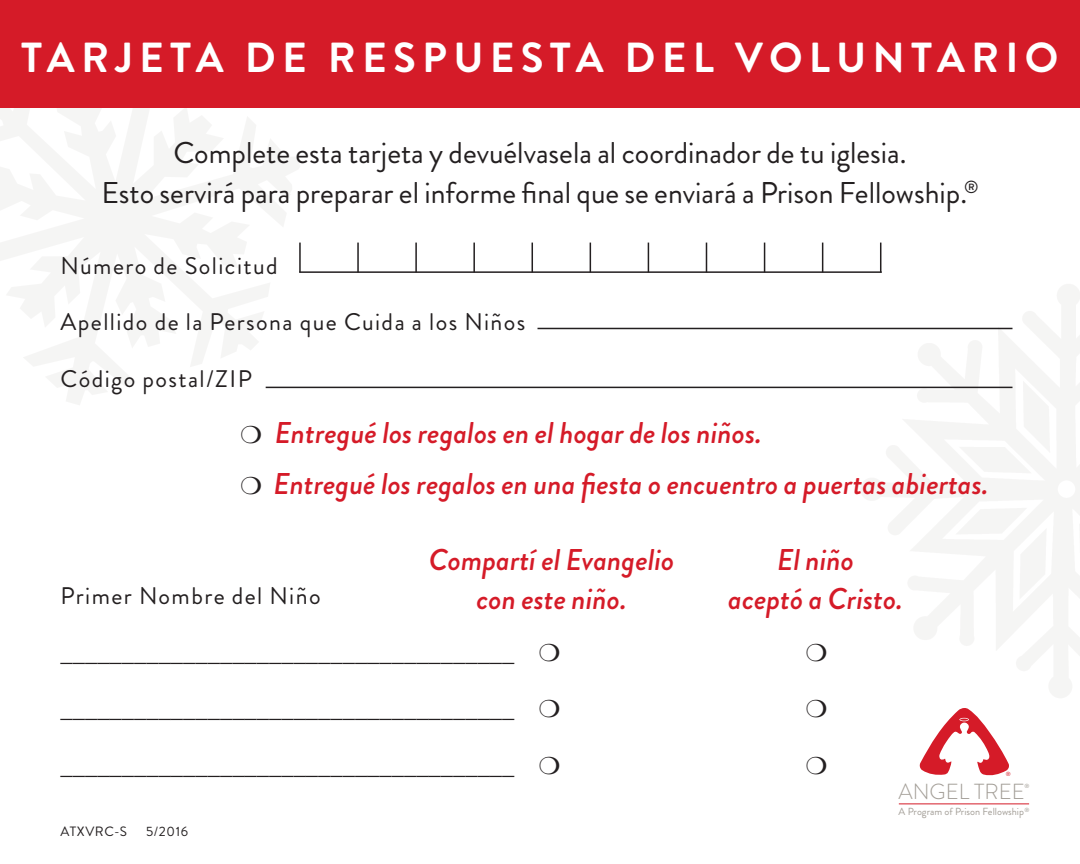
<style>
.page{position:relative;width:1080px;height:864px;background:#fff}
.page>*{position:absolute;margin:0;border:0;box-sizing:border-box;transform-origin:0 0}
.t1{font:700 42px "Brandon Grotesque";letter-spacing:.15em;color:#fff}
.t2{font:italic 500 30px/39px "Brandon Grotesque";color:#d51b28;text-align:center}
.t3{font:30px/39.3px "Brandon Grotesque";color:#231f20;text-align:center}
.t4{font:24.6px "Slimbach Std";color:#231f20}
.t5{font:24px "Brandon Grotesque";letter-spacing:.06em;color:#231f20}
.t6{font:300 21.9px "Brandon Grotesque";color:#a39e97}
.t7{font:13.5px "Brandon Grotesque";letter-spacing:.05em;color:#231f20}
.t8{font:10.2px "Brandon Grotesque";color:#a39e97}
.t9{font:6px "Brandon Grotesque";color:#a39e97}
.t10{font:6px "Brandon Grotesque";color:#d51b28}
</style>
<div class="page">
<svg style="left:0;top:108px;width:300px;height:297px"></svg>
<hr style="left:538px;top:328px;width:474px;height:1px;background:#231f20">
<hr style="left:266px;top:387px;width:746px;height:1px;background:#231f20">
<hr style="left:299px;top:271px;width:583px;height:2px;background:#231f20">
<hr style="left:299px;top:243px;width:2px;height:29px;background:#231f20">
<hr style="left:357px;top:243px;width:2px;height:29px;background:#231f20">
<hr style="left:415px;top:243px;width:2px;height:29px;background:#231f20">
<hr style="left:473px;top:243px;width:2px;height:29px;background:#231f20">
<svg style="left:532px;top:243px;width:1px;height:28px"></svg>
<svg style="left:590px;top:243px;width:1px;height:28px"></svg>
<svg style="left:648px;top:243px;width:1px;height:28px"></svg>
<svg style="left:706px;top:243px;width:1px;height:28px"></svg>
<svg style="left:764px;top:243px;width:1px;height:28px"></svg>
<svg style="left:822px;top:243px;width:1px;height:28px"></svg>
<svg style="left:880px;top:243px;width:1px;height:28px"></svg>
<div style="left:0;top:0;width:1080px;height:108px;background:#d51b28"></div>
<svg style="left:920px;top:708px;width:89px;height:68px"></svg>
<hr style="left:899px;top:803px;width:130px;height:1px;background:#d51b28">
<h1 class="t1" style="left:21px;top:28px;width:1039px">TARJETA DE RESPUESTA DEL VOLUNTARIO</h1>
<p class="t3" style="left:101px;top:134px;width:879px">Complete esta tarjeta y devuélvasela al coordinador de tu iglesia.<br>Esto servirá para preparar el informe final que se enviará a Prison Fellowship.<sup>®</sup></p>
<p class="t5" style="left:61px;top:249px;width:219px">Número de Solicitud</p>
<p class="t5" style="left:61px;top:305px;width:466px">Apellido de la Persona que Cuida a los Niños</p>
<p class="t5" style="left:61px;top:362px;width:193px">Código postal/ZIP</p>
<p class="t2" style="left:274px;top:408px;width:717px;line-height:51px;text-align:left">Entregué los regalos en el hogar de los niños.<br>Entregué los regalos en una fiesta o encuentro a puertas abiertas.</p>
<p class="t5" style="left:61px;top:580px;width:262px">Primer Nombre del Niño</p>
<p class="t2" style="left:429px;top:540px;width:247px">Compartí el Evangelio con este niño.</p>
<p class="t4" style="left:61px;top:639px;width:455px">_____________________________________</p>
<p class="t4" style="left:61px;top:695px;width:455px">_____________________________________</p>
<p class="t4" style="left:61px;top:751px;width:455px">_____________________________________</p>
<p class="t7" style="left:61px;top:822px;width:68px">ATXVRC-S</p>
<p class="t7" style="left:146px;top:822px;width:44px">5/2016</p>
<p class="t2" style="left:728px;top:540px;width:176px">El niño<br>aceptó a Cristo.</p>
<p class="t10" style="left:1006px;top:770px;width:6px">®</p>
<p class="t8" style="left:899px;top:805px;width:127px">A Program of Prison Fellowship</p>
<p class="t6" style="left:899px;top:776px;width:128px">ANGEL TREE</p>
<p class="t9" style="left:1025px;top:781px;width:6px">®</p>
<p class="t9" style="left:1025px;top:806px;width:6px">®</p>
</div>
